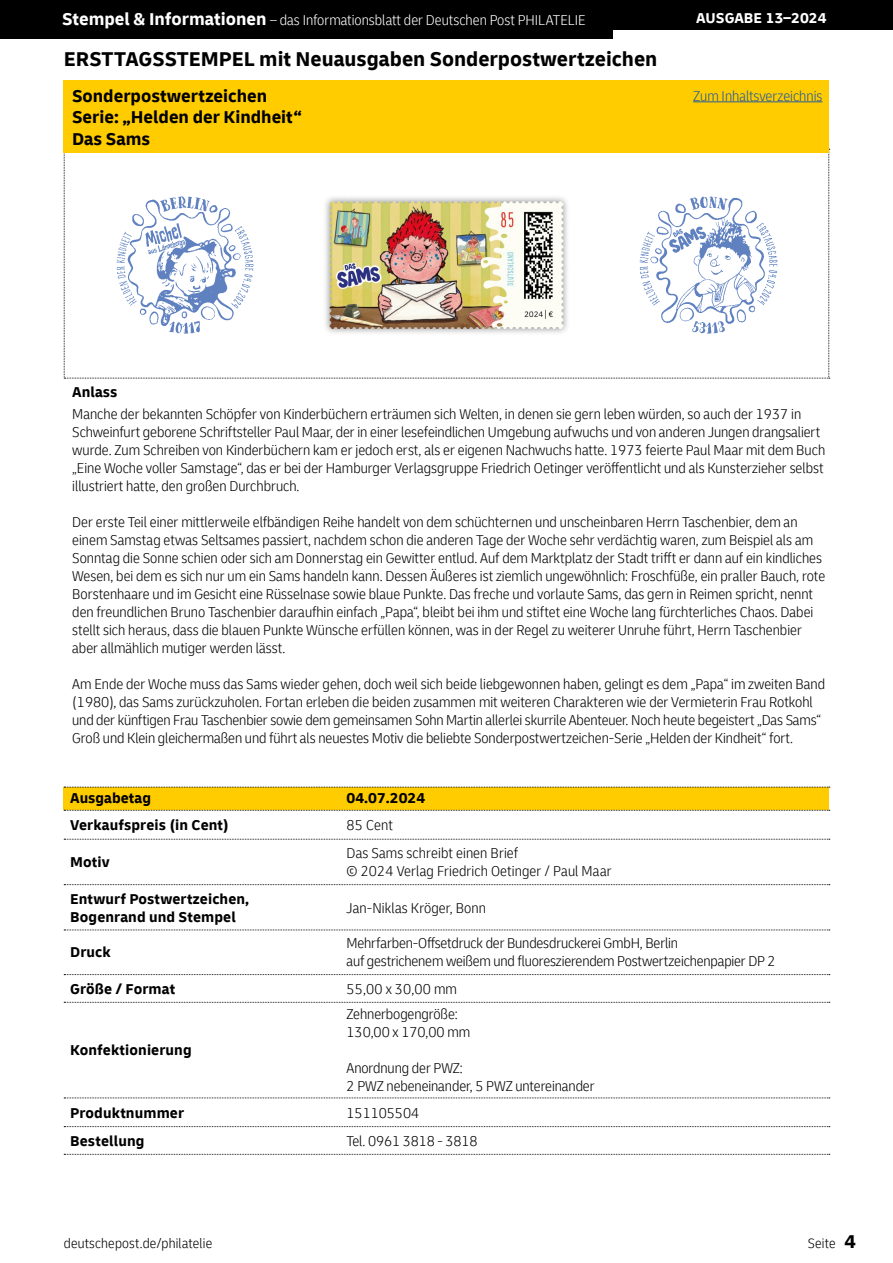
<style>
.page{position:relative;width:893px;height:1263px;background:#fff}
.page>*{position:absolute;margin:0;border:0;box-sizing:border-box;transform-origin:0 0}
.t1{font:700 21px "Delivery";color:#000}
.t2{font:700 18px/21.6px "Delivery";color:#000}
.t3{font:300 condensed 15px/18px "Delivery";color:#000}
.t4{font:700 15px/18px "Delivery";letter-spacing:.01em;color:#000}
.t5{font:300 condensed 15px "Delivery";color:#fff}
.t6{font:300 condensed 15px "Delivery";color:#275b9b}
.t7{font:700 15px "Delivery";color:#fff}
.t8{font:300 condensed 14.25px "Delivery";letter-spacing:.015em;color:#000}
.s1{font-weight:700;font-stretch:normal;font-size:18px}
.s2{font-weight:700;font-stretch:normal;font-size:19.5px}
</style>
<div class="page">
<svg style="left:64px;top:149px;width:766px;height:230px"></svg>
<div style="left:0;top:0;width:893px;height:30px;background:#000"></div>
<div style="left:0;top:0;width:612px;height:38px;background:#000"></div>
<div style="left:64px;top:81px;width:765px;height:72px;background:#fc0"></div>
<div style="left:64px;top:787px;width:765px;height:23px;background:#fc0"></div>
<svg style="left:64px;top:787px;width:766px;height:1px"></svg>
<svg style="left:64px;top:810px;width:766px;height:1px"></svg>
<svg style="left:64px;top:839px;width:766px;height:1px"></svg>
<svg style="left:64px;top:884px;width:766px;height:1px"></svg>
<svg style="left:64px;top:929px;width:766px;height:1px"></svg>
<svg style="left:64px;top:1126px;width:766px;height:1px"></svg>
<svg style="left:64px;top:1154px;width:766px;height:1px"></svg>
<svg style="left:64px;top:974px;width:766px;height:1px"></svg>
<svg style="left:64px;top:1002px;width:766px;height:1px"></svg>
<svg style="left:64px;top:1097px;width:766px;height:1px"></svg>
<img style="left:106px;top:186px;width:158px;height:158px">
<img style="left:630px;top:186px;width:157px;height:158px">
<div style="left:322px;top:194px;width:249px;height:142px;background:#000;opacity:.5"></div>
<img style="left:485px;top:201px;width:74px;height:3px">
<hr style="left:693px;top:101px;width:129px;height:1px;background:#275b9b">
<p class="t5" style="left:62px;top:12px;width:525px"><span class="s1">Stempel &amp; Informationen</span> – das Informationsblatt der Deutschen Post PHILATELIE</p>
<p class="t7" style="left:696px;top:9px;width:132px">AUSGABE 13–2024</p>
<h1 class="t1" style="left:64px;top:46px;width:595px">ERSTTAGSSTEMPEL mit Neuausgaben Sonderpostwertzeichen</h1>
<p class="t2" style="left:72px;top:85px;width:231px">Sonderpostwertzeichen<br>Serie: „Helden der Kindheit“<br>Das Sams</p>
<p class="t6" style="left:693px;top:87px;width:131px">Zum Inhaltsverzeichnis</p>
<p class="t4" style="left:72px;top:383px;width:47px">Anlass</p>
<p class="t3" style="left:72px;top:405px;width:754px">Manche der bekannten Schöpfer von Kinderbüchern erträumen sich Welten, in denen sie gern leben würden, so auch der 1937 in Schweinfurt geborene Schriftsteller Paul Maar, der in einer lesefeindlichen Umgebung aufwuchs und von anderen Jungen drangsaliert wurde. Zum Schreiben von Kinderbüchern kam er jedoch erst, als er eigenen Nachwuchs hatte. 1973 feierte Paul Maar mit dem Buch „Eine Woche voller Samstage“, das er bei der Hamburger Verlagsgruppe Friedrich Oetinger veröffentlicht und als Kunsterzieher selbst illustriert hatte, den großen Durchbruch.</p>
<p class="t3" style="left:72px;top:513px;width:754px">Der erste Teil einer mittlerweile elfbändigen Reihe handelt von dem schüchternen und unscheinbaren Herrn Taschenbier, dem an einem Samstag etwas Seltsames passiert, nachdem schon die anderen Tage der Woche sehr verdächtig waren, zum Beispiel als am Sonntag die Sonne schien oder sich am Donnerstag ein Gewitter entlud. Auf dem Marktplatz der Stadt trifft er dann auf ein kindliches Wesen, bei dem es sich nur um ein Sams handeln kann. Dessen Äußeres ist ziemlich ungewöhnlich: Froschfüße, ein praller Bauch, rote Borstenhaare und im Gesicht eine Rüsselnase sowie blaue Punkte. Das freche und vorlaute Sams, das gern in Reimen spricht, nennt den freundlichen Bruno Taschenbier daraufhin einfach „Papa“, bleibt bei ihm und stiftet eine Woche lang fürchterliches Chaos. Dabei stellt sich heraus, dass die blauen Punkte Wünsche erfüllen können, was in der Regel zu weiterer Unruhe führt, Herrn Taschenbier aber allmählich mutiger werden lässt.</p>
<p class="t3" style="left:72px;top:675px;width:754px">Am Ende der Woche muss das Sams wieder gehen, doch weil sich beide liebgewonnen haben, gelingt es dem „Papa“ im zweiten Band (1980), das Sams zurückzuholen. Fortan erleben die beiden zusammen mit weiteren Charakteren wie der Vermieterin Frau Rotkohl und der künftigen Frau Taschenbier sowie dem gemeinsamen Sohn Martin allerlei skurrile Abenteuer. Noch heute begeistert „Das Sams“ Groß und Klein gleichermaßen und führt als neuestes Motiv die beliebte Sonderpostwertzeichen-Serie „Helden der Kindheit“ fort.</p>
<p class="t4" style="left:70px;top:789px;width:82px">Ausgabetag</p>
<p class="t4" style="left:347px;top:789px;width:80px">04.07.2024</p>
<p class="t4" style="left:70px;top:816px;width:160px">Verkaufspreis (in Cent)</p>
<p class="t3" style="left:347px;top:816px;width:48px">85 Cent</p>
<p class="t4" style="left:70px;top:853px;width:41px">Motiv</p>
<p class="t3" style="left:347px;top:844px;width:267px">Das Sams schreibt einen Brief<br>© 2024 Verlag Friedrich Oetinger / Paul Maar</p>
<p class="t4" style="left:70px;top:890px;width:181px">Entwurf Postwertzeichen,<br>Bogenrand und Stempel</p>
<p class="t3" style="left:347px;top:899px;width:141px">Jan-Niklas Kröger, Bonn</p>
<p class="t4" style="left:70px;top:943px;width:42px">Druck</p>
<p class="t3" style="left:347px;top:934px;width:431px">Mehrfarben-Offsetdruck der Bundesdruckerei GmbH, Berlin<br>auf gestrichenem weißem und fluoreszierendem Postwertzeichenpapier DP 2</p>
<p class="t4" style="left:70px;top:979px;width:107px">Größe / Format</p>
<p class="t3" style="left:347px;top:979px;width:112px">55,00 x 30,00 mm</p>
<p class="t4" style="left:70px;top:1041px;width:123px">Konfektionierung</p>
<p class="t3" style="left:347px;top:1005px;width:125px">Zehnerbogengröße:<br>130,00 x 170,00 mm</p>
<p class="t3" style="left:347px;top:1059px;width:250px">Anordnung der PWZ:<br>2 PWZ nebeneinander, 5 PWZ untereinander</p>
<p class="t4" style="left:70px;top:1104px;width:115px">Produktnummer</p>
<p class="t3" style="left:347px;top:1104px;width:74px">151105504</p>
<p class="t4" style="left:70px;top:1131px;width:76px">Bestellung</p>
<p class="t3" style="left:347px;top:1131px;width:133px">Tel. 0961 3818 - 3818</p>
<p class="t8" style="left:64px;top:1235px;width:150px">deutschepost.de/philatelie</p>
<p class="t8" style="left:808px;top:1235px;width:50px">Seite <span class="s2">4</span></p>
</div>
